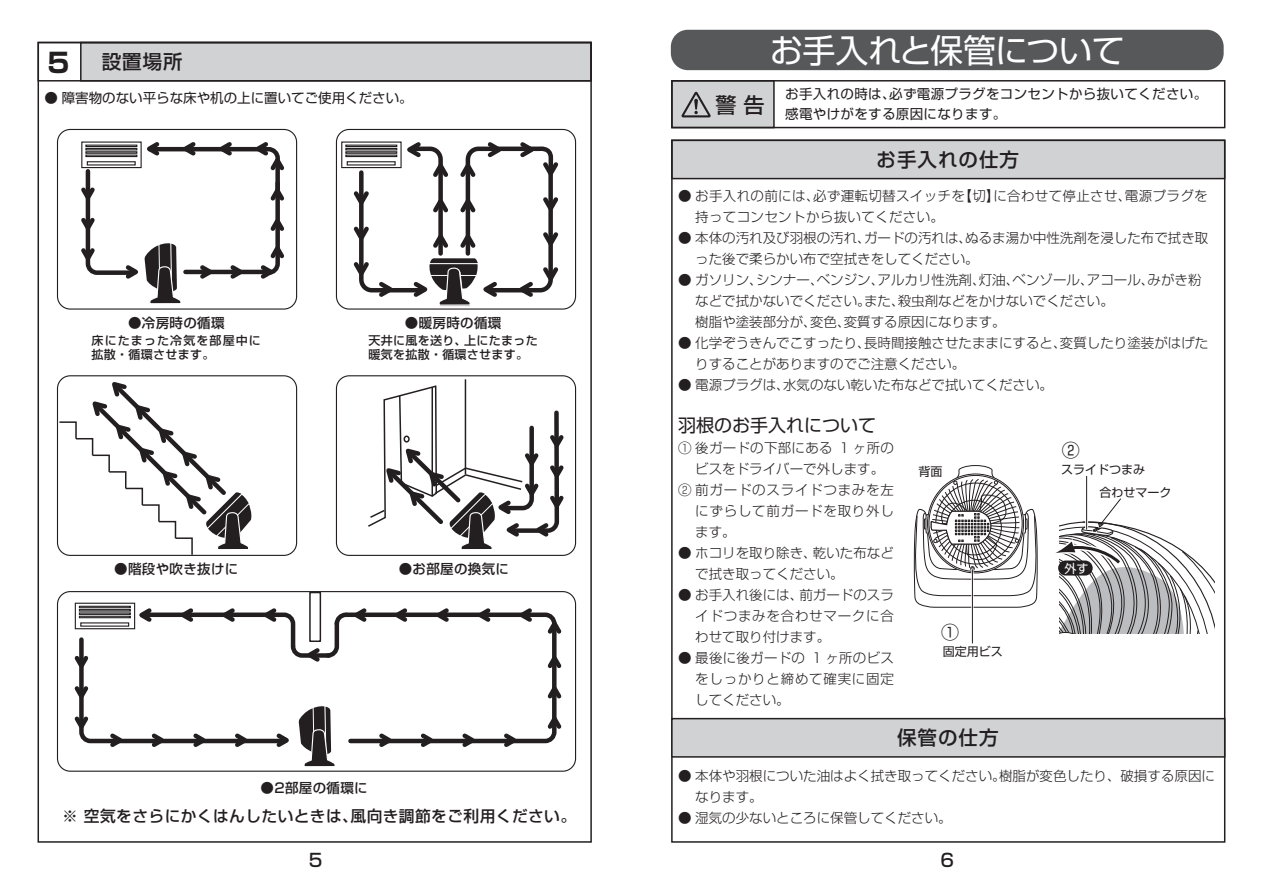
<style>
.page{position:relative;width:1263px;height:893px;background:#fff}
.page>*{position:absolute;margin:0;border:0;box-sizing:border-box;transform-origin:0 0}
.t1{font:33px "Shin Go Pro";letter-spacing:-.01em;color:#fff}
.t2{font:500 19.5px "Shin Go Pro";letter-spacing:.05em;color:#231f20}
.t3{font:18px "Shin Go Pro";color:#231f20}
.t4{font:500 18px "Shin Go Pro";color:#231f20}
.t5{font:500 15.75px "Shin Go Pro";letter-spacing:.025em;color:#231f20}
.t6{font:300 13.5px/21px "Shin Go Pro";color:#231f20}
.t7{font:300 13.5px/21px "Shin Go Pro";letter-spacing:.025em;color:#231f20}
.t8{font:13.5px/19.5px "Shin Go Pro";letter-spacing:.025em;color:#231f20}
.t9{font:500 13.5px "Shin Go Pro";letter-spacing:.025em;color:#231f20}
.t10{font:300 13.5px "Shin Go Pro";letter-spacing:.055em;color:#231f20}
.t11{font:13.5px "Shin Go Pro";color:#231f20}
.t12{font:300 13.5px "Shin Go Pro";letter-spacing:.02em;color:#231f20}
.t13{font:500 12px/14.4px "Shin Go Pro";letter-spacing:.025em;color:#231f20}
.t14{font:500 12px/14.4px "Shin Go Pro";letter-spacing:.09em;color:#231f20}
.t15{font:12px/22.4px "Shin Go Pro";color:#231f20}
.t16{font:12px "Shin Go Pro";color:#fff}
.s1{font-weight:700;font-size:27px}
</style>
<div class="page">
<hr style="left:465px;top:379px;width:1px;height:95px;background:#231f20">
<div style="left:309px;top:592px;width:12px;height:50px;border:2px solid #231f20"></div>
<div style="left:80px;top:42px;width:512px;height:40px;background:#d1d2d4;border:2px solid #231f20"></div>
<div style="left:38px;top:42px;width:554px;height:40px;border:2px solid #231f20"></div>
<svg style="left:341px;top:141px;width:218px;height:167px"></svg>
<svg style="left:81px;top:141px;width:207px;height:167px"></svg>
<svg style="left:74px;top:602px;width:488px;height:165px"></svg>
<svg style="left:58px;top:378px;width:194px;height:178px"></svg>
<svg style="left:368px;top:384px;width:196px;height:166px"></svg>
<div style="left:57px;top:129px;width:240px;height:181px;border:1px solid #231f20;border-radius:13px"></div>
<div style="left:336px;top:129px;width:240px;height:181px;border:1px solid #231f20;border-radius:13px"></div>
<div style="left:57px;top:375px;width:240px;height:181px;border:1px solid #231f20;border-radius:13px"></div>
<div style="left:336px;top:375px;width:240px;height:181px;border:1px solid #231f20;border-radius:13px"></div>
<div style="left:57px;top:591px;width:519px;height:181px;border:1px solid #231f20;border-radius:13px"></div>
<div style="left:671px;top:30px;width:553px;height:40px;background:#57585a;border-radius:17px"></div>
<div style="left:671px;top:140px;width:554px;height:39px;background:#d1d2d4;border:2px solid #231f20"></div>
<div style="left:671px;top:718px;width:554px;height:40px;background:#d1d2d4;border:2px solid #231f20"></div>
<div style="left:671px;top:80px;width:104px;height:48px;background:#d1d2d4;border:2px solid #231f20"></div>
<div style="left:671px;top:80px;width:554px;height:48px;border:2px solid #231f20"></div>
<svg style="left:681px;top:91px;width:30px;height:26px"></svg>
<svg style="left:913px;top:465px;width:302px;height:169px"></svg>
<hr style="left:971px;top:569px;width:2px;height:74px;background:#fff">
<hr style="left:972px;top:569px;width:1px;height:74px;background:#231f20">
<h2 class="t2" style="left:47px;top:46px;width:137px"><span class="s1">5</span> 　設置場所</h2>
<p class="t11" style="left:45px;top:87px;width:370px">● 障害物のない平らな床や机の上に置いてご使用ください。</p>
<p class="t9" style="left:128px;top:311px;width:98px">●冷房時の循環</p>
<p class="t14" style="left:92px;top:332px;width:171px">床にたまった冷気を部屋中に拡散・循環させます。</p>
<p class="t9" style="left:405px;top:311px;width:98px">●暖房時の循環</p>
<p class="t13" style="left:369px;top:332px;width:171px">天井に風を送り、上にたまった暖気を拡散・循環させます。</p>
<p class="t9" style="left:114px;top:558px;width:126px">●階段や吹き抜けに</p>
<p class="t9" style="left:399px;top:558px;width:112px">●お部屋の換気に</p>
<p class="t9" style="left:261px;top:777px;width:109px">●2部屋の循環に</p>
<p class="t5" style="left:62px;top:803px;width:515px">※ 空気をさらにかくはんしたいときは、風向き調節をご利用ください。</p>
<h3 class="t4" style="left:309px;top:845px;width:15px">5</h3>
<h1 class="t1" style="left:770px;top:23px;width:357px">お手入れと保管について</h1>
<p class="t8" style="left:715px;top:83px;width:493px;text-indent:70px">お手入れの時は、必ず電源プラグをコンセントから抜いてください。<sup>警告</sup> 感電やけがをする原因になります。</p>
<h2 class="t2" style="left:877px;top:144px;width:144px">お手入れの仕方</h2>
<p class="t7" style="left:695px;top:184px;width:514px;text-indent:-17px">● お手入れの前には、必ず運転切替スイッチを【切】に合わせて停止させ、電源プラグを持ってコンセントから抜いてください。</p>
<p class="t6" style="left:695px;top:226px;width:515px;text-indent:-17px">● 本体の汚れ及び羽根の汚れ、ガードの汚れは、ぬるま湯か中性洗剤を浸した布で拭き取った後で柔らかい布で空拭きをしてください。</p>
<p class="t6" style="left:695px;top:268px;width:508px;text-indent:-17px">● ガソリン、シンナー、ベンジン、アルカリ性洗剤、灯油、ベンゾール、アコール、みがき粉などで拭かないでください。また、殺虫剤などをかけないでください。<br>樹脂や塗装部分が、変色、変質する原因になります。</p>
<p class="t6" style="left:695px;top:331px;width:515px;text-indent:-17px">● 化学ぞうきんでこすったり、長時間接触させたままにすると、変質したり塗装がはげたりすることがありますのでご注意ください。</p>
<p class="t6" style="left:678px;top:373px;width:376px">● 電源プラグは、水気のない乾いた布などで拭いてください。</p>
<h3 class="t3" style="left:678px;top:410px;width:199px">羽根のお手入れについて</h3>
<p class="t12" style="left:678px;top:437px;width:217px">① 後ガードの下部にある 1 ヶ所の</p>
<p class="t6" style="left:695px;top:457px;width:191px">ビスをドライバーで外します。</p>
<p class="t10" style="left:678px;top:479px;width:217px">② 前ガードのスライドつまみを左</p>
<p class="t10" style="left:695px;top:500px;width:200px">にずらして前ガードを取り外し</p>
<p class="t6" style="left:695px;top:520px;width:42px">ます。</p>
<p class="t6" style="left:695px;top:541px;width:200px;text-indent:-17px">● ホコリを取り除き、乾いた布などで拭き取ってください。</p>
<p class="t6" style="left:695px;top:583px;width:200px;text-align:justify;text-indent:-17px">● お手入れ後には、前ガードのスライドつまみを合わせマークに合わせて取り付けます。</p>
<p class="t6" style="left:695px;top:646px;width:200px;text-align:justify;text-indent:-17px">● 最後に後ガードの 1 ヶ所のビスをしっかりと締めて確実に固定してください。</p>
<h3 class="t3" style="left:1062px;top:435px;width:19px">②</h3>
<p class="t15" style="left:1099px;top:457px;width:73px;text-indent:-38px">スライドつまみ<br>合わせマーク</p>
<p class="t15" style="left:918px;top:459px;width:25px">背面</p>
<p class="t16" style="left:1064px;top:559px;width:25px">外す</p>
<h3 class="t3" style="left:941px;top:617px;width:19px">①</h3>
<p class="t15" style="left:943px;top:639px;width:61px">固定用ビス</p>
<h2 class="t2" style="left:897px;top:722px;width:103px">保管の仕方</h2>
<p class="t6" style="left:695px;top:764px;width:521px;text-indent:-17px">● 本体や羽根についた油はよく拭き取ってください。樹脂が変色したり、破損する原因になります。</p>
<p class="t6" style="left:678px;top:806px;width:275px">● 湿気の少ないところに保管してください。</p>
<h3 class="t4" style="left:940px;top:845px;width:15px">6</h3>
</div>
